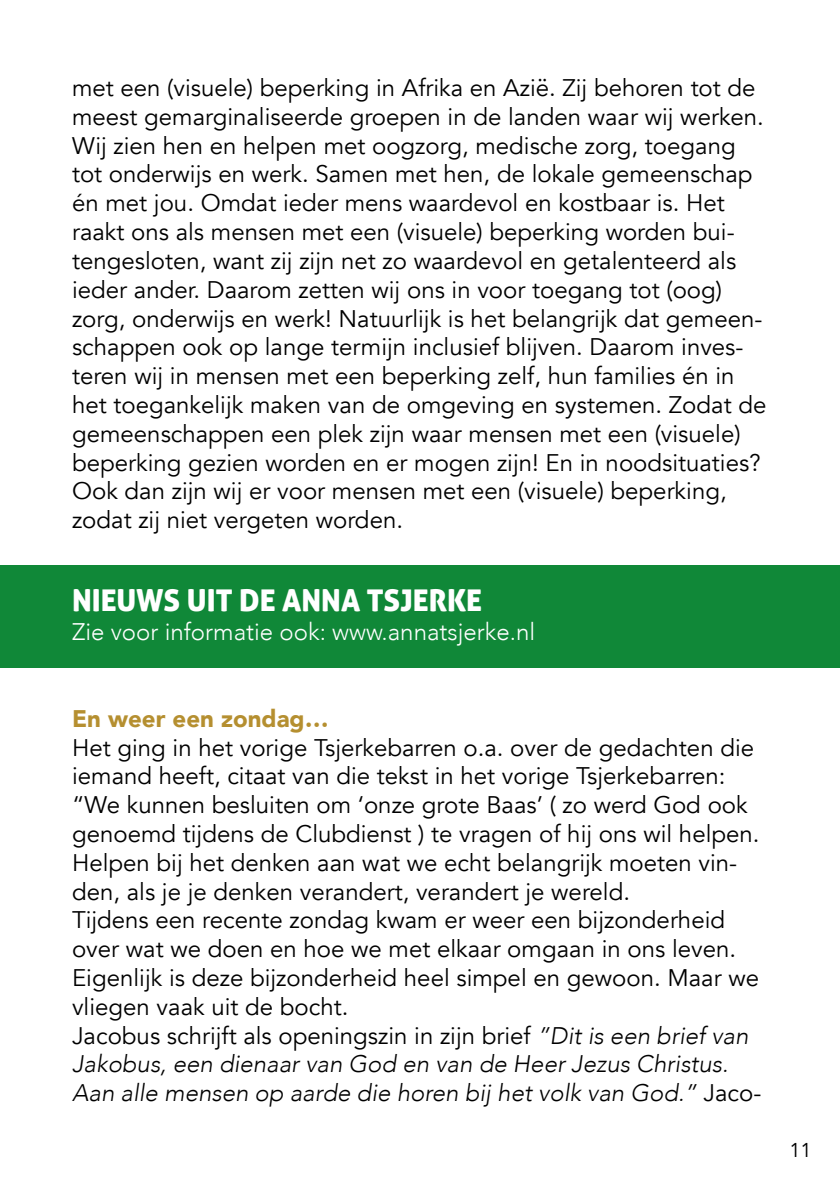
<style>
.page{position:relative;width:840px;height:1191px;background:#fff}
.page>*{position:absolute;margin:0;border:0;box-sizing:border-box;transform-origin:0 0}
.t1{font:30px "Aller Display";color:#fff}
.t2{font:24px/28.8px "Avenir";color:#000}
.t3{font:300 24px "Avenir";color:#fff}
.t4{font:900 24px "Avenir";color:#b58f30}
.t5{font:20px "Avenir";color:#000}
.s1{font-weight:300;font-style:italic}
</style>
<div class="page">
<div style="left:0;top:565px;width:839px;height:102px;background:#108838"></div>
<p class="t2" style="left:72px;top:74px;width:695px">met een (visuele) beperking in Afrika en Azië. Zij behoren tot de meest gemarginaliseerde groepen in de landen waar wij werken.<br>Wij zien hen en helpen met oogzorg, medische zorg, toegang tot onderwijs en werk. Samen met hen, de lokale gemeenschap én met jou. Omdat ieder mens waardevol en kostbaar is. Het raakt ons als mensen met een (visuele) beperking worden bui&shy;tengesloten, want zij zijn net zo waardevol en getalenteerd als ieder ander. Daarom zetten wij ons in voor toegang tot (oog) zorg, onderwijs en werk! Natuurlijk is het belangrijk dat gemeen&shy;schappen ook op lange termijn inclusief blijven. Daarom inves&shy;teren wij in mensen met een beperking zelf, hun families én in het toegankelijk maken van de omgeving en systemen. Zodat de gemeenschappen een plek zijn waar mensen met een (visuele) beperking gezien worden en er mogen zijn! En in noodsituaties?<br>Ook dan zijn wij er voor mensen met een (visuele) beperking, zodat zij niet vergeten worden.</p>
<p class="t1" style="left:72px;top:581px;width:411px">NIEUWS UIT DE ANNA TSJERKE</p>
<p class="t3" style="left:72px;top:618px;width:464px">Zie voor informatie ook: www.annatsjerke.nl</p>
<p class="t4" style="left:72px;top:698px;width:258px">En weer een zondag…</p>
<p class="t2" style="left:72px;top:733px;width:690px">Het ging in het vorige Tsjerkebarren o.a. over de gedachten die iemand heeft, citaat van die tekst in het vorige Tsjerkebarren: “We kunnen besluiten om ‘onze grote Baas’ ( zo werd God ook genoemd tijdens de Clubdienst ) te vragen of hij ons wil helpen.<br>Helpen bij het denken aan wat we echt belangrijk moeten vin&shy;den, als je je denken verandert, verandert je wereld.<br>Tijdens een recente zondag kwam er weer een bijzonderheid over wat we doen en hoe we met elkaar omgaan in ons leven.<br>Eigenlijk is deze bijzonderheid heel simpel en gewoon. Maar we vliegen vaak uit de bocht.<br>Jacobus schrijft als openingszin in zijn brief <span class="s1">”Dit is een brief van Jakobus, een dienaar van God en van de Heer Jezus Christus.<br>Aan alle mensen op aarde die horen bij het volk van God.”</span> Jaco-</p>
<p class="t5" style="left:788px;top:1138px;width:24px">11</p>
</div>
